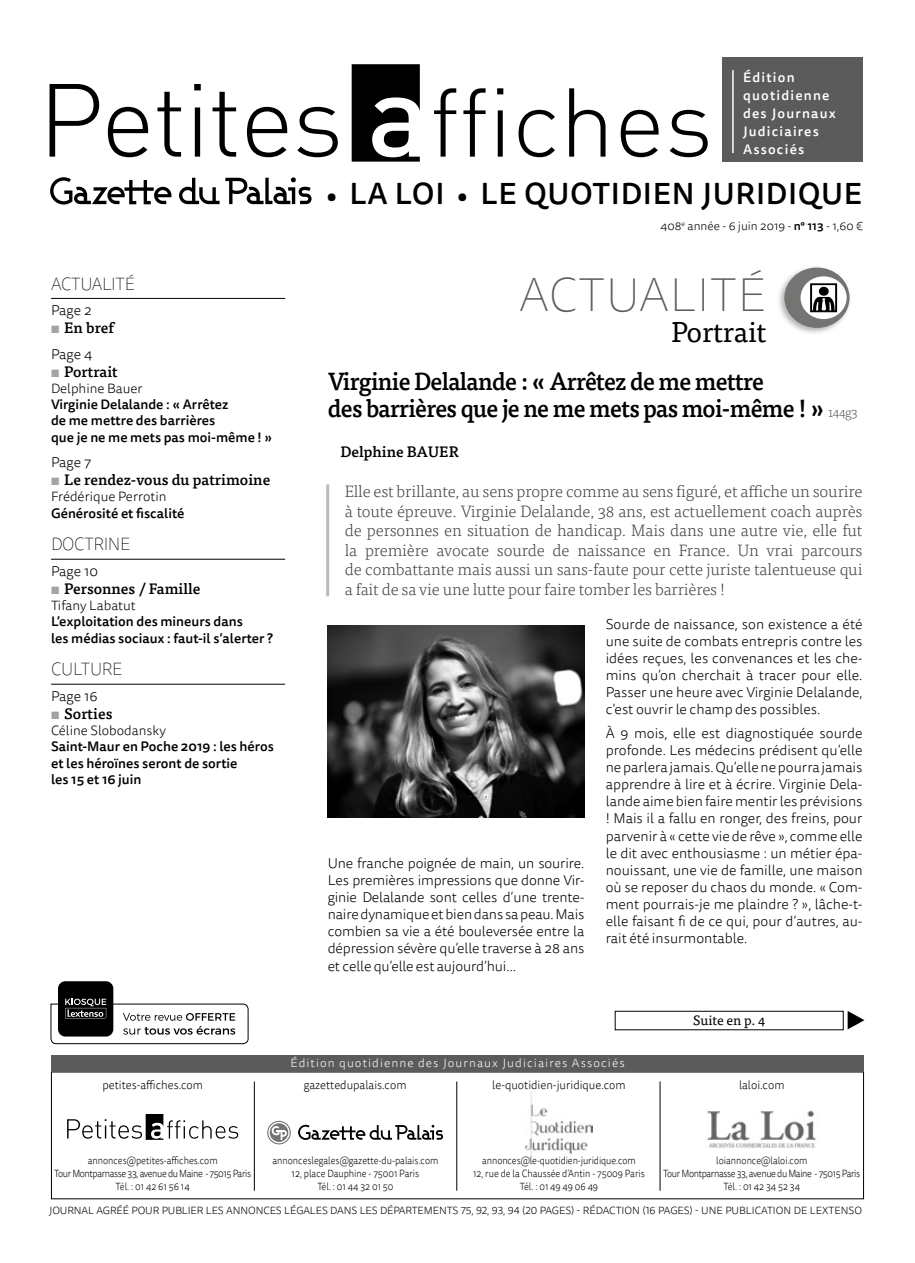
<style>
.page{position:relative;width:915px;height:1263px;background:#fff}
.page>*{position:absolute;margin:0;border:0;box-sizing:border-box;transform-origin:0 0}
.t1{font:100 48px "Tisa Sans OT";letter-spacing:.01em;color:#5b5b5b}
.t2{font:500 30px "Tisa Sans OT";letter-spacing:.02em;color:#000}
.t3{font:28.5px "Tisa OT";letter-spacing:-.01em;color:#000}
.t4{font:500 24.6px/27px "Tisa OT";letter-spacing:-.03em;color:#000;scale:.95 1}
.t5{font:100 18px "Tisa Sans OT";letter-spacing:-.02em;color:#000;scale:.95 1}
.t6{font:300 16.5px/19.5px "Tisa OT";letter-spacing:-.01em;color:#444443;text-align:justify}
.t7{font:500 15px "Tisa OT";color:#000}
.t8{font:300 14.25px/17.1px "Tisa Sans OT";color:#000;text-align:justify}
.t9{font:500 13.5px/16.2px "Tisa Sans OT";color:#000}
.t10{font:300 13.5px "Tisa Sans OT";color:#000}
.t11{font:500 13.5px/18px "Tisa Sans OT";letter-spacing:.09em;color:#fff}
.t12{font:13.5px "Tisa OT";color:#000}
.t13{font:300 12px "Tisa Sans OT";color:#000;scale:.95 1}
.t14{font:300 12px "Tisa Sans OT";letter-spacing:.09em;color:#fff}
.t15{font:300 12px "Tisa Sans OT";color:#000}
.t16{font:300 10.5px/12.6px "Tisa Sans OT";letter-spacing:-.04em;color:#000;text-align:center;scale:.88 1}
.t17{font:300 10.5px/12.6px "Tisa Sans OT";letter-spacing:-.01em;color:#000;text-align:center;scale:.88 1}
.t18{font:300 10.5px "Tisa Sans OT";letter-spacing:-.01em;color:#000}
.s1{font-weight:700;color:#a2a3a3}
.s2{font-size:27px}
.s3{font-weight:500}
.s4{font-weight:300;font-size:13.5px;color:#5b5b5b}
</style>
<div class="page">
<div style="left:721px;top:58px;width:140px;height:104px;background:#5b5b5b"></div>
<hr style="left:732px;top:70px;width:1px;height:83px;background:#fff">
<svg style="left:50px;top:84px;width:49px;height:73px"></svg>
<svg style="left:108px;top:107px;width:40px;height:50px"></svg>
<svg style="left:157px;top:92px;width:24px;height:65px"></svg>
<svg style="left:194px;top:84px;width:7px;height:73px"></svg>
<svg style="left:212px;top:92px;width:24px;height:65px"></svg>
<svg style="left:247px;top:107px;width:40px;height:50px"></svg>
<svg style="left:297px;top:107px;width:40px;height:50px"></svg>
<svg style="left:351px;top:64px;width:68px;height:98px"></svg>
<svg style="left:434px;top:88px;width:22px;height:69px"></svg>
<svg style="left:463px;top:88px;width:22px;height:69px"></svg>
<svg style="left:497px;top:88px;width:6px;height:69px"></svg>
<svg style="left:518px;top:110px;width:36px;height:47px"></svg>
<svg style="left:569px;top:88px;width:36px;height:69px"></svg>
<svg style="left:620px;top:110px;width:38px;height:47px"></svg>
<svg style="left:669px;top:110px;width:38px;height:47px"></svg>
<svg style="left:50px;top:177px;width:121px;height:28px"></svg>
<svg style="left:179px;top:178px;width:40px;height:26px"></svg>
<svg style="left:225px;top:177px;width:86px;height:27px"></svg>
<img style="left:525px;top:1091px;width:67px;height:65px">
<svg style="left:67px;top:1114px;width:171px;height:26px"></svg>
<img style="left:707px;top:1110px;width:110px;height:38px">
<hr style="left:659px;top:1081px;width:1px;height:110px;background:#000">
<hr style="left:456px;top:1081px;width:1px;height:110px;background:#000">
<hr style="left:254px;top:1081px;width:1px;height:110px;background:#000">
<svg style="left:269px;top:1123px;width:19px;height:19px"></svg>
<svg style="left:298px;top:1125px;width:145px;height:15px"></svg>
<svg style="left:271px;top:1126px;width:16px;height:14px"></svg>
<div style="left:267px;top:1121px;width:24px;height:23px;border:1px solid #747473;border-radius:50%"></div>
<div style="left:51px;top:1055px;width:812px;height:16px;background:#5b5b5b"></div>
<div style="left:58px;top:981px;width:55px;height:55px;background:#000;border-radius:7px"></div>
<svg style="left:50px;top:999px;width:199px;height:45px"></svg>
<div style="left:614px;top:1011px;width:229px;height:19px;border:1px solid #000"></div>
<svg style="left:847px;top:1011px;width:17px;height:18px"></svg>
<hr style="left:51px;top:298px;width:234px;height:1px;background:#000">
<hr style="left:51px;top:559px;width:234px;height:1px;background:#000">
<hr style="left:51px;top:684px;width:234px;height:1px;background:#000">
<img style="left:779px;top:268px;width:71px;height:65px">
<div style="left:784px;top:267px;width:65px;height:61px;background:#747473;border-radius:50%"></div>
<svg style="left:800px;top:276px;width:46px;height:43px"></svg>
<svg style="left:809px;top:283px;width:27px;height:29px"></svg>
<hr style="left:326px;top:484px;width:3px;height:112px;background:#b9baba">
<img style="left:327px;top:625px;width:257px;height:193px">
<p class="t5" style="left:51px;top:273px;width:63px">ACTUALITÉ</p>
<p class="t8" style="left:51px;top:303px;width:42px">Page 2</p>
<p class="t7" style="left:51px;top:319px;width:64px"><span class="s1">▪</span> En bref</p>
<p class="t8" style="left:51px;top:346px;width:43px">Page 4</p>
<p class="t7" style="left:51px;top:362px;width:68px"><span class="s1">▪</span> Portrait</p>
<p class="t10" style="left:51px;top:380px;width:93px">Delphine Bauer</p>
<p class="t9" style="left:51px;top:397px;width:222px">Virginie Delalande : « Arrêtez<br>de me mettre des barrières<br>que je ne me mets pas moi-même ! »</p>
<p class="t8" style="left:51px;top:455px;width:42px">Page 7</p>
<p class="t7" style="left:51px;top:471px;width:221px"><span class="s1">▪</span> Le rendez-vous du patrimoine</p>
<p class="t10" style="left:51px;top:489px;width:117px">Frédérique Perrotin</p>
<p class="t9" style="left:51px;top:505px;width:135px">Générosité et fiscalité</p>
<p class="t5" style="left:51px;top:534px;width:85px">DOCTRI NE</p>
<p class="t8" style="left:51px;top:563px;width:48px">Page 10</p>
<p class="t7" style="left:51px;top:579px;width:151px"><span class="s1">▪</span> Personnes / Famille</p>
<p class="t10" style="left:51px;top:597px;width:86px">Tifany Labatut</p>
<p class="t9" style="left:51px;top:614px;width:223px">L’exploitation des mineurs dans<br>les médias sociaux : faut-il s’alerter ?</p>
<p class="t5" style="left:51px;top:659px;width:12px">CULTU</p>
<p class="t5" style="left:102px;top:659px;width:23px">RE</p>
<p class="t8" style="left:51px;top:688px;width:48px">Page 16</p>
<p class="t7" style="left:51px;top:704px;width:63px"><span class="s1">▪</span> Sorties</p>
<p class="t10" style="left:51px;top:722px;width:116px">Céline Slobodansky</p>
<p class="t9" style="left:51px;top:739px;width:224px">Saint-Maur en Poche 2019 : les héros et les héroïnes seront de sortie<br>les 15 et 16 juin</p>
<p class="t13" style="left:102px;top:1077px;width:107px">petites-affiches.com</p>
<p class="t11" style="left:742px;top:69px;width:94px">Édition quotidienne des Journaux<br>Judiciaires<br>Associés</p>
<h2 class="t2" style="left:326px;top:175px;width:537px"><span class="s2">•</span> LA LOI <span class="s2">•</span> LE QUOTIDIEN JURIDIQUE</h2>
<p class="t15" style="left:660px;top:219px;width:204px">408<sup>e</sup> année - 6 juin 2019 - <span class="s3">n° 113</span> - 1,60 €</p>
<h1 class="t1" style="left:519px;top:267px;width:248px">ACTUALITÉ</h1>
<h3 class="t3" style="left:671px;top:315px;width:96px">Portrait</h3>
<h3 class="t4" style="left:327px;top:369px;width:559px">Virginie Delalande : « Arrêtez de me mettre<br>des barrières que je ne me mets pas moi-même ! » <span class="s4">144g3</span></h3>
<p class="t7" style="left:340px;top:442px;width:120px">Delphine BAUER</p>
<p class="t6" style="left:344px;top:482px;width:519px">Elle est brillante, au sens propre comme au sens figuré, et affiche un sourire à toute épreuve. Virginie Delalande, 38 ans, est actuellement coach auprès de personnes en situation de handicap. Mais dans une autre vie, elle fut la première avocate sourde de naissance en France. Un vrai parcours de combattante mais aussi un sans-faute pour cette juriste talentueuse qui a fait de sa vie une lutte pour faire tomber les barrières !</p>
<p class="t8" style="left:327px;top:855px;width:258px">Une franche poignée de main, un sourire.<br>Les premières impressions que donne Vir&shy;ginie Delalande sont celles d’une trente&shy;naire dynamique et bien dans sa peau. Mais combien sa vie a été bouleversée entre la dépression sévère qu’elle traverse à 28 ans et celle qu’elle est aujourd’hui…</p>
<p class="t8" style="left:605px;top:616px;width:258px">Sourde de naissance, son existence a été une suite de combats entrepris contre les idées reçues, les convenances et les che&shy;mins qu’on cherchait à tracer pour elle.<br>Passer une heure avec Virginie Delalande, c’est ouvrir le champ des possibles.</p>
<p class="t8" style="left:605px;top:725px;width:258px">À 9 mois, elle est diagnostiquée sourde profonde. Les médecins prédisent qu’elle ne parlera jamais. Qu’elle ne pourra jamais apprendre à lire et à écrire. Virginie Dela&shy;lande aime bien faire mentir les prévisions ! Mais il a fallu en ronger, des freins, pour parvenir à « cette vie de rêve », comme elle le dit avec enthousiasme : un métier épa&shy;nouissant, une vie de famille, une maison où se reposer du chaos du monde. « Com&shy;ment pourrais-je me plaindre ? », lâche-t&shy;elle faisant fi de ce qui, pour d’autres, au&shy;rait été insurmontable.</p>
<p class="t12" style="left:693px;top:1013px;width:73px">Suite en p. 4</p>
<p class="t14" style="left:290px;top:1055px;width:335px">Édition quotidienne des Journaux Judiciaires Associés</p>
<p class="t13" style="left:303px;top:1077px;width:110px">gazettedupalais.com</p>
<p class="t13" style="left:492px;top:1077px;width:142px">le-quotidien-juridique.com</p>
<p class="t13" style="left:738px;top:1077px;width:49px">laloi.com</p>
<p class="t16" style="left:54px;top:1155px;width:225px">annonces@petites-affiches.com<br>Tour Montparnasse 33, avenue du Maine - 75015 Paris<br>Tél. : 01 42 61 56 14</p>
<p class="t17" style="left:272px;top:1155px;width:190px">annonceslegales@gazette-du-palais.com<br>12, place Dauphine - 75001 Paris<br>Tél. : 01 44 32 01 50</p>
<p class="t17" style="left:473px;top:1155px;width:197px">annonces@le-quotidien-juridique.com<br>12, rue de la Chaussée d’Antin - 75009 Paris<br>Tél. : 01 49 49 06 49</p>
<p class="t16" style="left:663px;top:1155px;width:225px">loiannonce@laloi.com<br>Tour Montparnasse 33, avenue du Maine - 75015 Paris<br>Tél. : 01 42 34 52 34</p>
<p class="t18" style="left:49px;top:1204px;width:814px">JOURNAL AGRÉÉ POUR PUBLIER LES ANNONCES LÉGALES DANS LES DÉPARTEMENTS 75, 92, 93, 94 (20 PAGES) - RÉDACTION (16 PAGES) - UNE PUBLICATION DE LEXTENSO</p>
</div>
